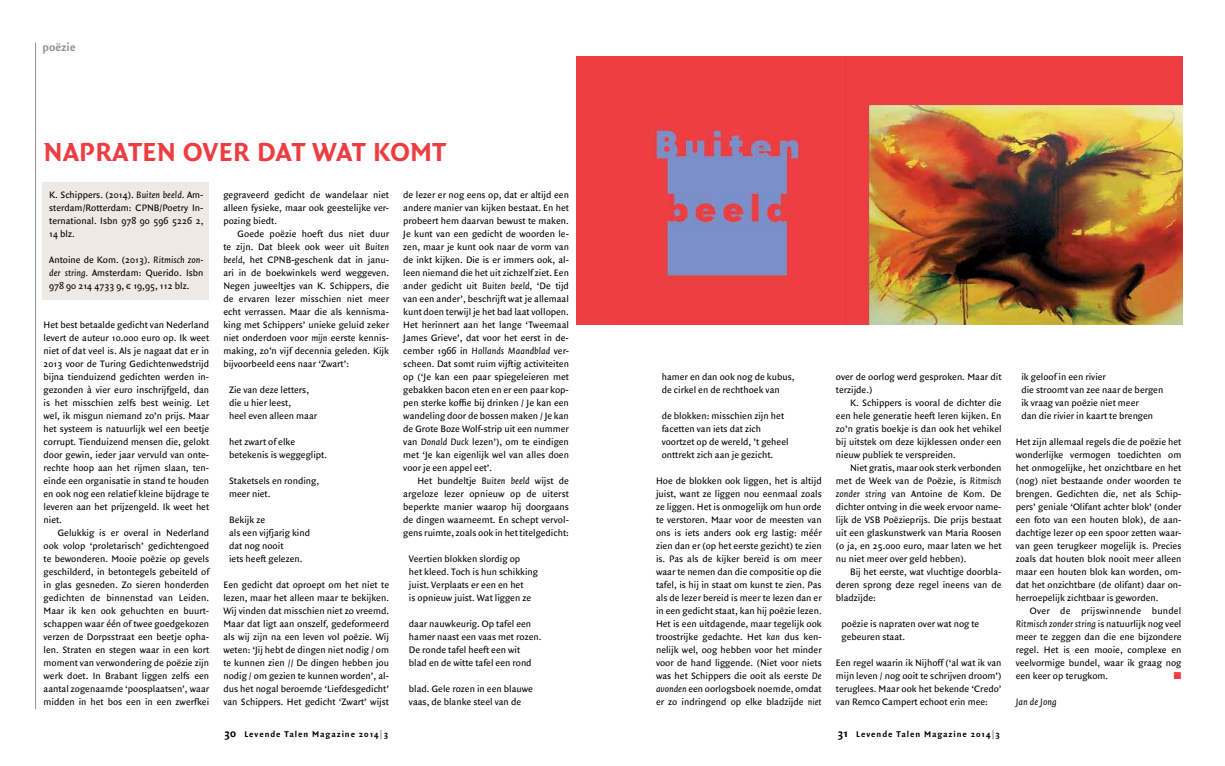
<style>
.page{position:relative;width:1225px;height:766px;background:#fff}
.page>*{position:absolute;margin:0;border:0;box-sizing:border-box;transform-origin:0 0}
.t1{font:700 28px "Quadraat Sans";letter-spacing:.015em;color:#ec3e41}
.t2{font:700 12px "Quadraat Sans";color:#919195}
.t3{font:10px/13px "Quadraat Sans";color:#000;text-align:justify}
.t4{font:italic 10px "Quadraat Sans";color:#000}
.t5{font:10px "Zapf Dingbats ITC";color:#ec3e41}
.t6{font:700 9px "Quadraat Sans";letter-spacing:.1em;color:#000}
.s1{font-style:italic}
.s2{font-size:12px}
.s3{color:#919195}
</style>
<div class="page">
<div style="left:43px;top:182px;width:166px;height:118px;background:#efe9e5"></div>
<hr style="left:35px;top:43px;width:1px;height:666px;background:#919195">
<div style="left:575px;top:57px;width:607px;height:268px;background:#ec3e41"></div>
<img style="left:655px;top:125px;width:148px;height:160px">
<img style="left:869px;top:105px;width:313px;height:220px">
<p class="t2" style="left:43px;top:40px;width:35px">poëzie</p>
<h1 class="t1" style="left:44px;top:136px;width:404px">NAPRATEN OVER DAT WAT KOMT</h1>
<p class="t3" style="left:49px;top:188px;width:156px">K. Schippers. (2014). <span class="s1">Buiten beeld</span>. Am&shy;sterdam/Rotterdam: CPNB/Poetry In&shy;ternational. Isbn 978 90 596 5226 2, 14 blz.</p>
<p class="t3" style="left:49px;top:253px;width:156px">Antoine de Kom. (2013). <span class="s1">Ritmisch zon&shy;der string.</span> Amsterdam: Querido. Isbn 978 90 214 4733 9, € 19,95, 112 blz.</p>
<p class="t3" style="left:44px;top:318px;width:167px">Het best betaalde gedicht van Nederland levert de auteur 10.000 euro op. Ik weet niet of dat veel is. Als je nagaat dat er in 2013 voor de Turing Gedichtenwedstrijd bijna tienduizend gedichten werden in&shy;gezonden à vier euro inschrijfgeld, dan is het misschien zelfs best weinig. Let wel, ik misgun niemand zo’n prijs. Maar het systeem is natuurlijk wel een beetje corrupt. Tienduizend mensen die, gelokt door gewin, ieder jaar vervuld van onte&shy;rechte hoop aan het rijmen slaan, ten&shy;einde een organisatie in stand te houden en ook nog een relatief kleine bijdrage te leveren aan het prijzengeld. Ik weet het niet.</p>
<p class="t3" style="left:44px;top:526px;width:167px;text-indent:14px">Gelukkig is er overal in Nederland ook volop ‘proletarisch’ gedichtengoed te bewonderen. Mooie poëzie op gevels geschilderd, in betontegels gebeiteld of in glas gesneden. Zo sieren honderden gedichten de binnenstad van Leiden.<br>Maar ik ken ook gehuchten en buurt&shy;schappen waar één of twee goedgekozen verzen de Dorpsstraat een beetje opha&shy;len. Straten en stegen waar in een kort moment van verwondering de poëzie zijn werk doet. In Brabant liggen zelfs een aantal zogenaamde ‘poosplaatsen’, waar midden in het bos een in een zwerfkei</p>
<p class="t3" style="left:223px;top:188px;width:167px">gegraveerd gedicht de wandelaar niet alleen fysieke, maar ook geestelijke ver&shy;pozing biedt.</p>
<p class="t3" style="left:223px;top:227px;width:167px;text-indent:14px">Goede poëzie hoeft dus niet duur te zijn. Dat bleek ook weer uit <span class="s1">Buiten beeld</span>, het CPNB-geschenk dat in janu&shy;ari in de boekwinkels werd weggeven.<br>Negen juweeltjes van K. Schippers, die de ervaren lezer misschien niet meer echt verrassen. Maar die als kennisma&shy;king met Schippers’ unieke geluid zeker niet onderdoen voor <span class="s1">mijn</span> eerste kennis&shy;making, zo’n vijf decennia geleden. Kijk bijvoorbeeld eens naar ‘Zwart’:</p>
<p class="t3" style="left:229px;top:383px;width:90px;text-align:left">Zie van deze letters, die u hier leest,<br>heel even alleen maar</p>
<p class="t3" style="left:229px;top:435px;width:99px">het zwart of elke betekenis is weggeglipt.</p>
<p class="t3" style="left:229px;top:474px;width:92px">Staketsels en ronding, meer niet.</p>
<p class="t3" style="left:229px;top:513px;width:82px;text-align:left">Bekijk ze<br>als een vijfjarig kind dat nog nooit<br>iets heeft gelezen.</p>
<p class="t3" style="left:223px;top:578px;width:167px">Een gedicht dat oproept om het niet te lezen, maar het alleen maar te bekijken.<br>Wij vinden dat misschien niet zo vreemd.<br>Maar dat ligt aan onszelf, gedeformeerd als wij zijn na een leven vol poëzie. Wij weten: ‘Jij hebt de dingen niet nodig / om te kunnen zien // De dingen hebben jou nodig / om gezien te kunnen worden’, al&shy;dus het nogal beroemde ‘Liefdesgedicht’ van Schippers. Het gedicht ‘Zwart’ wijst</p>
<p class="t3" style="left:403px;top:188px;width:167px">de lezer er nog eens op, dat er altijd een andere manier van kijken bestaat. En het probeert hem daarvan bewust te maken.<br>Je kunt van een gedicht de woorden le&shy;zen, maar je kunt ook naar de vorm van de inkt kijken. Die is er immers ook, al&shy;leen niemand die het uit zichzelf ziet. Een ander gedicht uit <span class="s1">Buiten beeld</span>, ‘De tijd van een ander’, beschrijft wat je allemaal kunt doen terwijl je het bad laat vollopen.<br>Het herinnert aan het lange ‘Tweemaal James Grieve’, dat voor het eerst in de&shy;cember 1966 in <span class="s1">Hollands Maandblad</span> ver&shy;scheen. Dat somt ruim vijftig activiteiten op (‘Je kan een paar spiegeleieren met gebakken bacon eten en er een paar kop&shy;pen sterke koffie bij drinken / Je kan een wandeling door de bossen maken / Je kan de Grote Boze Wolf-strip uit een nummer van <span class="s1">Donald Duck</span> lezen’), om te eindigen met ‘Je kan eigenlijk wel van alles doen voor je een appel eet’.</p>
<p class="t3" style="left:403px;top:474px;width:167px;text-indent:14px">Het bundeltje <span class="s1">Buiten beeld</span> wijst de argeloze lezer opnieuw op de uiterst beperkte manier waarop hij doorgaans de dingen waarneemt. En schept vervol&shy;gens ruimte, zoals ook in het titelgedicht:</p>
<p class="t3" style="left:409px;top:552px;width:131px;text-align:left">Veertien blokken slordig op<br>het kleed. Toch is hun schikking juist. Verplaats er een en het<br>is opnieuw juist. Wat liggen ze</p>
<p class="t3" style="left:409px;top:617px;width:134px;text-align:left">daar nauwkeurig. Op tafel een hamer naast een vaas met rozen.<br>De ronde tafel heeft een wit<br>blad en de witte tafel een rond</p>
<p class="t3" style="left:409px;top:682px;width:126px">blad. Gele rozen in een blauwe vaas, de blanke steel van de</p>
<p class="t3" style="left:661px;top:370px;width:134px">hamer en dan ook nog de kubus, de cirkel en de rechthoek van</p>
<p class="t3" style="left:661px;top:409px;width:128px;text-align:left">de blokken: misschien zijn het facetten van iets dat zich voortzet op de wereld, ’t geheel onttrekt zich aan je gezicht.</p>
<p class="t3" style="left:656px;top:474px;width:167px">Hoe de blokken ook liggen, het is altijd juist, want ze liggen nou eenmaal zoals ze liggen. Het is onmogelijk om hun orde te verstoren. Maar voor de meesten van ons is iets anders ook erg lastig: méér zien dan er (op het eerste gezicht) te zien is. Pas als de kijker bereid is om meer waar te nemen dan die compositie op die tafel, is hij in staat om kunst te zien. Pas als de lezer bereid is meer te lezen dan er in een gedicht staat, kan hij poëzie lezen.<br>Het is een uitdagende, maar tegelijk ook troostrijke gedachte. Het <span class="s1">kan</span> dus ken&shy;nelijk wel, oog hebben voor het minder voor de hand liggende. (Niet voor niets was het Schippers die ooit als eerste <span class="s1">De avonden</span> een oorlogsboek noemde, omdat er zo indringend op elke bladzijde <span class="s1">niet</span></p>
<p class="t3" style="left:836px;top:370px;width:167px">over de oorlog werd gesproken. Maar dit terzijde.)</p>
<p class="t3" style="left:836px;top:396px;width:167px;text-indent:14px">K. Schippers is vooral de dichter die een hele generatie heeft leren kijken. En zo’n gratis boekje is dan ook het vehikel bij uitstek om deze kijklessen onder een nieuw publiek te verspreiden.</p>
<p class="t3" style="left:836px;top:461px;width:167px;text-indent:14px">Niet gratis, maar ook sterk verbonden met de Week van de Poëzie, is <span class="s1">Ritmisch zonder string</span> van Antoine de Kom. De dichter ontving in die week ervoor name&shy;lijk de VSB Poëzieprijs. Die prijs bestaat uit een glaskunstwerk van Maria Roosen (o ja, en 25.000 euro, maar laten we het nu niet meer over geld hebben).</p>
<p class="t3" style="left:836px;top:565px;width:167px;text-indent:14px">Bij het eerste, wat vluchtige doorbla&shy;deren sprong deze regel ineens van de bladzijde:</p>
<p class="t3" style="left:841px;top:617px;width:139px">poëzie is napraten over wat nog te gebeuren staat.</p>
<p class="t3" style="left:836px;top:656px;width:167px">Een regel waarin ik Nijhoff (‘al wat ik van mijn leven / nog ooit te schrijven droom’) teruglees. Maar ook het bekende ‘Credo’ van Remco Campert echoot erin mee:</p>
<p class="t6" style="left:224px;top:729px;width:166px"><span class="s2">30</span> Levende Talen Magazine 2014<span class="s3">|</span>3</p>
<p class="t6" style="left:837px;top:729px;width:164px"><span class="s2">31</span> Levende Talen Magazine 2014<span class="s3">|</span>3</p>
<p class="t3" style="left:1021px;top:370px;width:143px;text-align:left">ik geloof in een rivier<br>die stroomt van zee naar de bergen ik vraag van poëzie niet meer<br>dan die rivier in kaart te brengen</p>
<p class="t3" style="left:1015px;top:435px;width:167px">Het zijn allemaal regels die de poëzie het wonderlijke vermogen toedichten om het onmogelijke, het onzichtbare en het (nog) niet bestaande onder woorden te brengen. Gedichten die, net als Schip&shy;pers’ geniale ‘Olifant achter blok’ (onder een foto van een houten blok), de aan&shy;dachtige lezer op een spoor zetten waar&shy;van geen terugkeer mogelijk is. Precies zoals dat houten blok nooit meer alleen maar een houten blok kan worden, om&shy;dat het onzichtbare (de olifant) daar on&shy;herroepelijk zichtbaar is geworden.</p>
<p class="t3" style="left:1015px;top:604px;width:167px;text-indent:14px">Over de prijswinnende bundel <span class="s1">Ritmisch zonder string</span> is natuurlijk nog veel meer te zeggen dan die ene bijzondere regel. Het is een mooie, complexe en veelvormige bundel, waar ik graag nog een keer op terugkom.</p>
<p class="t5" style="left:1173px;top:670px;width:9px">■</p>
<p class="t4" style="left:1015px;top:696px;width:43px">Jan de Jong</p>
</div>
